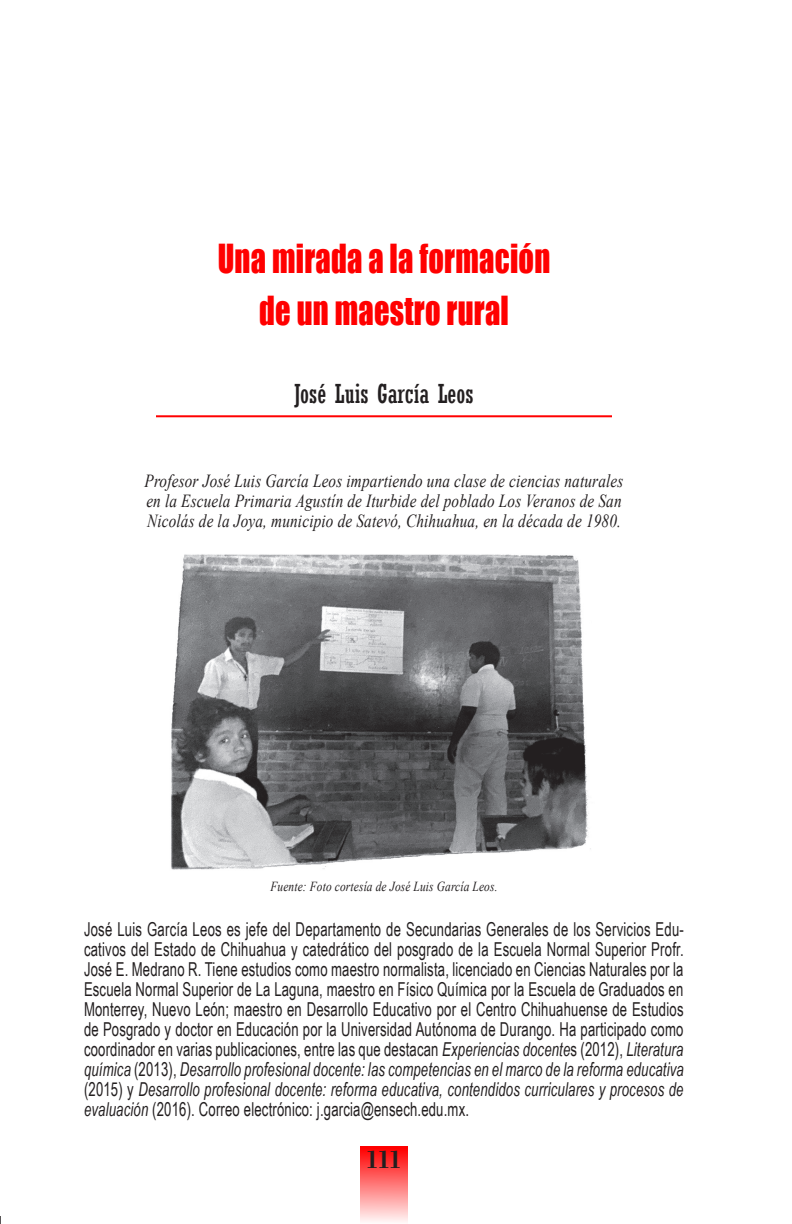
<style>
.page{position:relative;width:792px;height:1224px;background:#fff}
.page>*{position:absolute;margin:0;border:0;box-sizing:border-box;transform-origin:0 0}
.t1{font:36.8px/52px "Impact";letter-spacing:.01em;color:#f00;text-align:center;scale:.83 1}
.t2{font:700 26.4px "Bodoni";color:#231f20;scale:.86 1}
.t3{font:condensed 26px "Rockwell";color:#231f20}
.t4{font:19.2px/20px "Arial Narrow";letter-spacing:.01em;color:#231f20;text-align:justify;scale:.83 1}
.t5{font:italic 18.4px/20px "Times New Roman";letter-spacing:.015em;color:#231f20;text-align:justify;scale:.83 1}
.t6{font:italic 13.8px "Times New Roman";letter-spacing:.01em;color:#231f20;scale:.83 1}
.s1{font-style:italic}
</style>
<div class="page">
<div style="left:360px;top:1146px;width:48px;height:78px;background:linear-gradient(to bottom,#f00,#fff7f7)"></div>
<hr style="left:156px;top:415px;width:456px;height:2px;background:#f00">
<img style="left:171px;top:554px;width:420px;height:316px">
<h1 class="t1" style="left:218px;top:233px;width:402px">Una mirada a la formación de un maestro rural</h1>
<h3 class="t3" style="left:294px;top:379px;width:181px">José Luis García Leos</h3>
<p class="t5" style="left:145px;top:471px;width:578px">Profesor José Luis García Leos impartiendo una clase de ciencias naturales en la Escuela Primaria Agustín de Iturbide del poblado Los Veranos de San Nicolás de la Joya, municipio de Satevó, Chihuahua, en la década de 1980.</p>
<p class="t6" style="left:270px;top:879px;width:275px">Fuente: Foto cortesía de José Luis García Leos.</p>
<p class="t4" style="left:84px;top:919px;width:724px">José Luis García Leos es jefe del Departamento de Secundarias Generales de los Servicios Edu&shy;cativos del Estado de Chihuahua y catedrático del posgrado de la Escuela Normal Superior Profr.<br>José E. Medrano R. Tiene estudios como maestro normalista, licenciado en Ciencias Naturales por la Escuela Normal Superior de La Laguna, maestro en Físico Química por la Escuela de Graduados en Monterrey, Nuevo León; maestro en Desarrollo Educativo por el Centro Chihuahuense de Estudios de Posgrado y doctor en Educación por la Universidad Autónoma de Durango. Ha participado como coordinador en varias publicaciones, entre las que destacan <span class="s1">Experiencias docente</span>s (2012), <span class="s1">Literatura química</span> (2013), <span class="s1">Desarrollo profesional docente: las competencias en el marco de la reforma educativa </span>(2015) y <span class="s1">Desarrollo profesional docente: reforma educativa, contendidos curriculares y procesos de evaluación</span> (2016). Correo electrónico: j.garcia@ensech.edu.mx.</p>
<h2 class="t2" style="left:367px;top:1144px;width:41px">111</h2>
</div>
